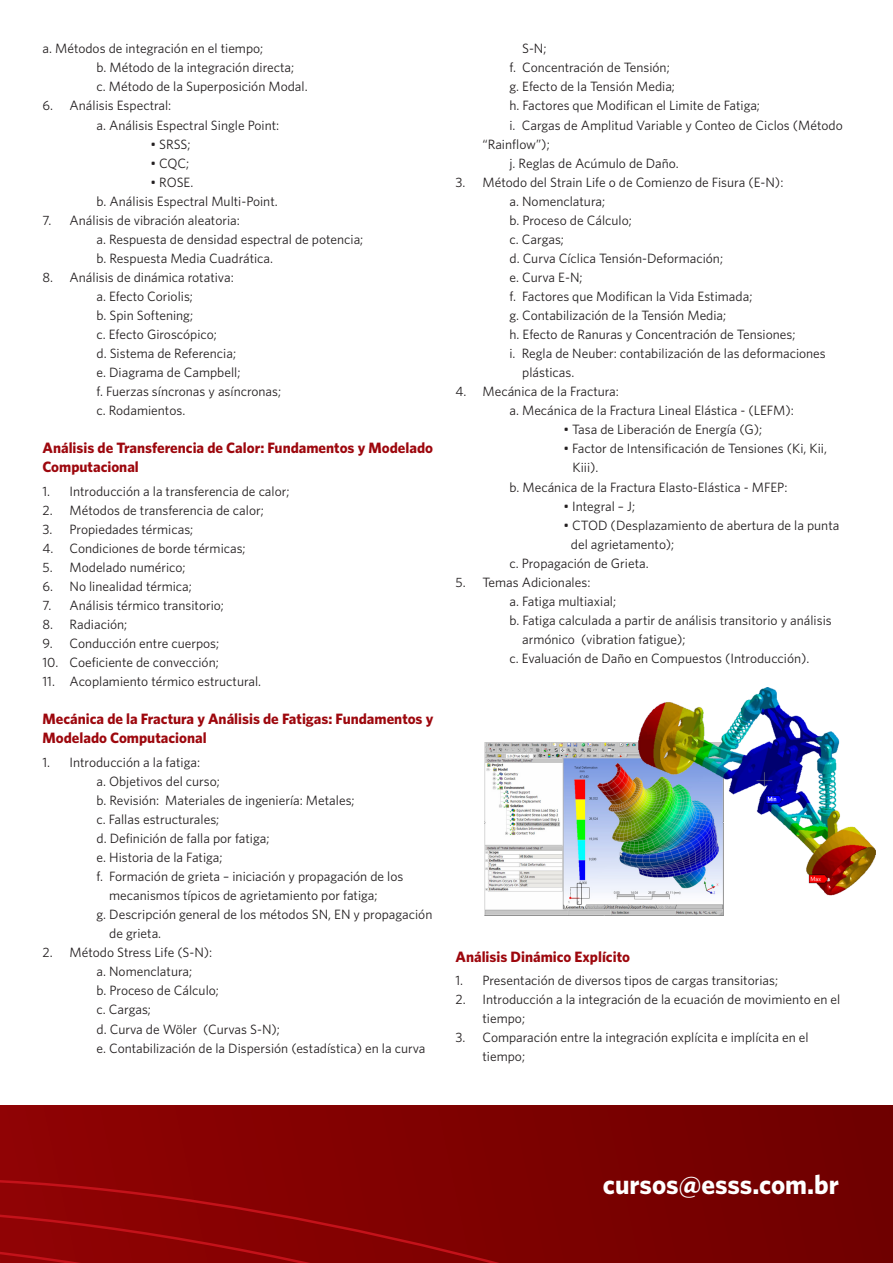
<style>
.page{position:relative;width:893px;height:1263px;background:#fff}
.page>*{position:absolute;margin:0;border:0;box-sizing:border-box;transform-origin:0 0}
.t1{font:700 27px "Whitney";color:#fff}
.t2{font:700 15px/19px "Whitney";color:#9d070d}
.t3{font:13.5px/19px "Whitney";color:#231f20}
</style>
<div class="page">
<svg style="left:0;top:1106px;width:893px;height:157px;background:#800101"></svg>
<img style="left:484px;top:743px;width:239px;height:172px">
<img style="left:638px;top:687px;width:238px;height:208px">
<p class="t3" style="left:43px;top:39px;width:222px">a. Métodos de integración en el tiempo;</p>
<p class="t3" style="left:97px;top:58px;width:199px">b. Método de la integración directa;</p>
<p class="t3" style="left:97px;top:77px;width:213px">c. Método de la Superposición Modal.</p>
<p class="t3" style="left:43px;top:96px;width:130px">6. Análisis Espectral:</p>
<p class="t3" style="left:97px;top:115px;width:184px">a. Análisis Espectral Single Point:</p>
<p class="t3" style="left:151px;top:134px;width:42px">• SRSS;</p>
<p class="t3" style="left:151px;top:153px;width:40px">• CQC;</p>
<p class="t3" style="left:151px;top:172px;width:44px">• ROSE.</p>
<p class="t3" style="left:97px;top:191px;width:183px">b. Análisis Espectral Multi-Point.</p>
<p class="t3" style="left:43px;top:210px;width:199px">7. Análisis de vibración aleatoria:</p>
<p class="t3" style="left:97px;top:229px;width:268px">a. Respuesta de densidad espectral de potencia;</p>
<p class="t3" style="left:97px;top:248px;width:178px">b. Respuesta Media Cuadrática.</p>
<p class="t3" style="left:43px;top:267px;width:193px">8. Análisis de dinámica rotativa:</p>
<p class="t3" style="left:97px;top:286px;width:98px">a. Efecto Coriolis;</p>
<p class="t3" style="left:97px;top:305px;width:98px">b. Spin Softening;</p>
<p class="t3" style="left:97px;top:325px;width:122px">c. Efecto Giroscópico;</p>
<p class="t3" style="left:97px;top:344px;width:141px">d. Sistema de Referencia;</p>
<p class="t3" style="left:97px;top:363px;width:145px">e. Diagrama de Campbell;</p>
<p class="t3" style="left:97px;top:382px;width:186px">f. Fuerzas síncronas y asíncronas;</p>
<p class="t3" style="left:97px;top:401px;width:90px">c. Rodamientos.</p>
<p class="t2" style="left:43px;top:438px;width:392px">Análisis de Transferencia de Calor: Fundamentos y Modelado<br>Computacional</p>
<p class="t3" style="left:43px;top:481px;width:248px">1. Introducción a la transferencia de calor;</p>
<p class="t3" style="left:43px;top:500px;width:223px">2. Métodos de transferencia de calor;</p>
<p class="t3" style="left:43px;top:519px;width:152px">3. Propiedades térmicas;</p>
<p class="t3" style="left:43px;top:538px;width:205px">4. Condiciones de borde térmicas;</p>
<p class="t3" style="left:43px;top:557px;width:145px">5. Modelado numérico;</p>
<p class="t3" style="left:43px;top:576px;width:151px">6. No linealidad térmica;</p>
<p class="t3" style="left:43px;top:595px;width:183px">7. Análisis térmico transitorio;</p>
<p class="t3" style="left:43px;top:615px;width:86px">8. Radiación;</p>
<p class="t3" style="left:43px;top:634px;width:178px">9. Conducción entre cuerpos;</p>
<p class="t3" style="left:43px;top:653px;width:178px">10. Coeficiente de convección;</p>
<p class="t3" style="left:43px;top:672px;width:220px">11. Acoplamiento térmico estructural.</p>
<p class="t2" style="left:43px;top:709px;width:392px">Mecánica de la Fractura y Análisis de Fatigas: Fundamentos y<br>Modelado Computacional</p>
<p class="t3" style="left:43px;top:752px;width:159px">1. Introducción a la fatiga:</p>
<p class="t3" style="left:97px;top:771px;width:125px">a. Objetivos del curso;</p>
<p class="t3" style="left:97px;top:790px;width:260px">b. Revisión: Materiales de ingeniería: Metales;</p>
<p class="t3" style="left:97px;top:809px;width:124px">c. Fallas estructurales;</p>
<p class="t3" style="left:97px;top:828px;width:174px">d. Definición de falla por fatiga;</p>
<p class="t3" style="left:97px;top:847px;width:128px">e. Historia de la Fatiga;</p>
<p class="t3" style="left:97px;top:866px;width:308px">f. Formación de grieta – iniciación y propagación de los</p>
<p class="t3" style="left:109px;top:885px;width:270px">mecanismos típicos de agrietamiento por fatiga;</p>
<p class="t3" style="left:97px;top:905px;width:337px">g. Descripción general de los métodos SN, EN y propagación</p>
<p class="t3" style="left:109px;top:924px;width:54px">de grieta.</p>
<p class="t3" style="left:97px;top:943px;width:330px;text-indent:-54px">2. Método Stress Life (S-N):<br>a. Nomenclatura;<br>b. Proceso de Cálculo;<br>c. Cargas;<br>d. Curva de Wöler (Curvas S-N);<br>e. Contabilización de la Dispersión (estadística) en la curva</p>
<p class="t3" style="left:522px;top:39px;width:26px">S-N;</p>
<p class="t3" style="left:509px;top:58px;width:162px">f. Concentración de Tensión;</p>
<p class="t3" style="left:509px;top:77px;width:167px">g. Efecto de la Tensión Media;</p>
<p class="t3" style="left:509px;top:96px;width:252px">h. Factores que Modifican el Limite de Fatiga;</p>
<p class="t3" style="left:509px;top:115px;width:335px">i. Cargas de Amplitud Variable y Conteo de Ciclos (Método</p>
<p class="t3" style="left:482px;top:134px;width:69px">“Rainflow”);</p>
<p class="t3" style="left:509px;top:153px;width:171px">j. Reglas de Acúmulo de Daño.</p>
<p class="t3" style="left:455px;top:172px;width:329px">3. Método del Strain Life o de Comienzo de Fisura (E-N):</p>
<p class="t3" style="left:509px;top:191px;width:97px">a. Nomenclatura;</p>
<p class="t3" style="left:509px;top:210px;width:124px">b. Proceso de Cálculo;</p>
<p class="t3" style="left:509px;top:229px;width:56px">c. Cargas;</p>
<p class="t3" style="left:509px;top:248px;width:215px">d. Curva Cíclica Tensión-Deformación;</p>
<p class="t3" style="left:509px;top:267px;width:75px">e. Curva E-N;</p>
<p class="t3" style="left:509px;top:286px;width:244px">f. Factores que Modifican la Vida Estimada;</p>
<p class="t3" style="left:509px;top:305px;width:218px">g. Contabilización de la Tensión Media;</p>
<p class="t3" style="left:509px;top:325px;width:287px">h. Efecto de Ranuras y Concentración de Tensiones;</p>
<p class="t3" style="left:509px;top:344px;width:318px">i. Regla de Neuber: contabilización de las deformaciones</p>
<p class="t3" style="left:522px;top:363px;width:54px">plásticas.</p>
<p class="t3" style="left:509px;top:382px;width:286px;text-indent:-54px">4. Mecánica de la Fractura:<br>a. Mecánica de la Fractura Lineal Elástica - (LEFM):</p>
<p class="t3" style="left:563px;top:420px;width:200px">• Tasa de Liberación de Energía (G);</p>
<p class="t3" style="left:563px;top:439px;width:265px">• Factor de Intensificación de Tensiones (Ki, Kii,</p>
<p class="t3" style="left:573px;top:458px;width:27px">Kiii).</p>
<p class="t3" style="left:509px;top:477px;width:280px">b. Mecánica de la Fractura Elasto-Elástica - MFEP:</p>
<p class="t3" style="left:563px;top:496px;width:73px">• Integral – J;</p>
<p class="t3" style="left:563px;top:515px;width:277px">• CTOD (Desplazamiento de abertura de la punta</p>
<p class="t3" style="left:571px;top:534px;width:105px">del agrietamento);</p>
<p class="t3" style="left:509px;top:553px;width:141px">c. Propagación de Grieta.</p>
<p class="t3" style="left:455px;top:572px;width:136px">5. Temas Adicionales:</p>
<p class="t3" style="left:509px;top:591px;width:108px">a. Fatiga multiaxial;</p>
<p class="t3" style="left:509px;top:610px;width:324px">b. Fatiga calculada a partir de análisis transitorio y análisis</p>
<p class="t3" style="left:522px;top:629px;width:165px">armónico (vibration fatigue);</p>
<p class="t3" style="left:509px;top:648px;width:301px">c. Evaluación de Daño en Compuestos (Introducción).</p>
<p class="t2" style="left:455px;top:946px;width:176px">Análisis Dinámico Explícito</p>
<p class="t3" style="left:455px;top:970px;width:324px">1. Presentación de diversos tipos de cargas transitorias;</p>
<p class="t3" style="left:482px;top:989px;width:359px;text-indent:-27px">2. Introducción a la integración de la ecuación de movimiento en el tiempo;</p>
<p class="t3" style="left:482px;top:1027px;width:328px;text-indent:-27px">3. Comparación entre la integración explícita e implícita en el tiempo;</p>
<p class="t1" style="left:603px;top:1166px;width:238px">cursos@esss.com.br</p>
</div>
